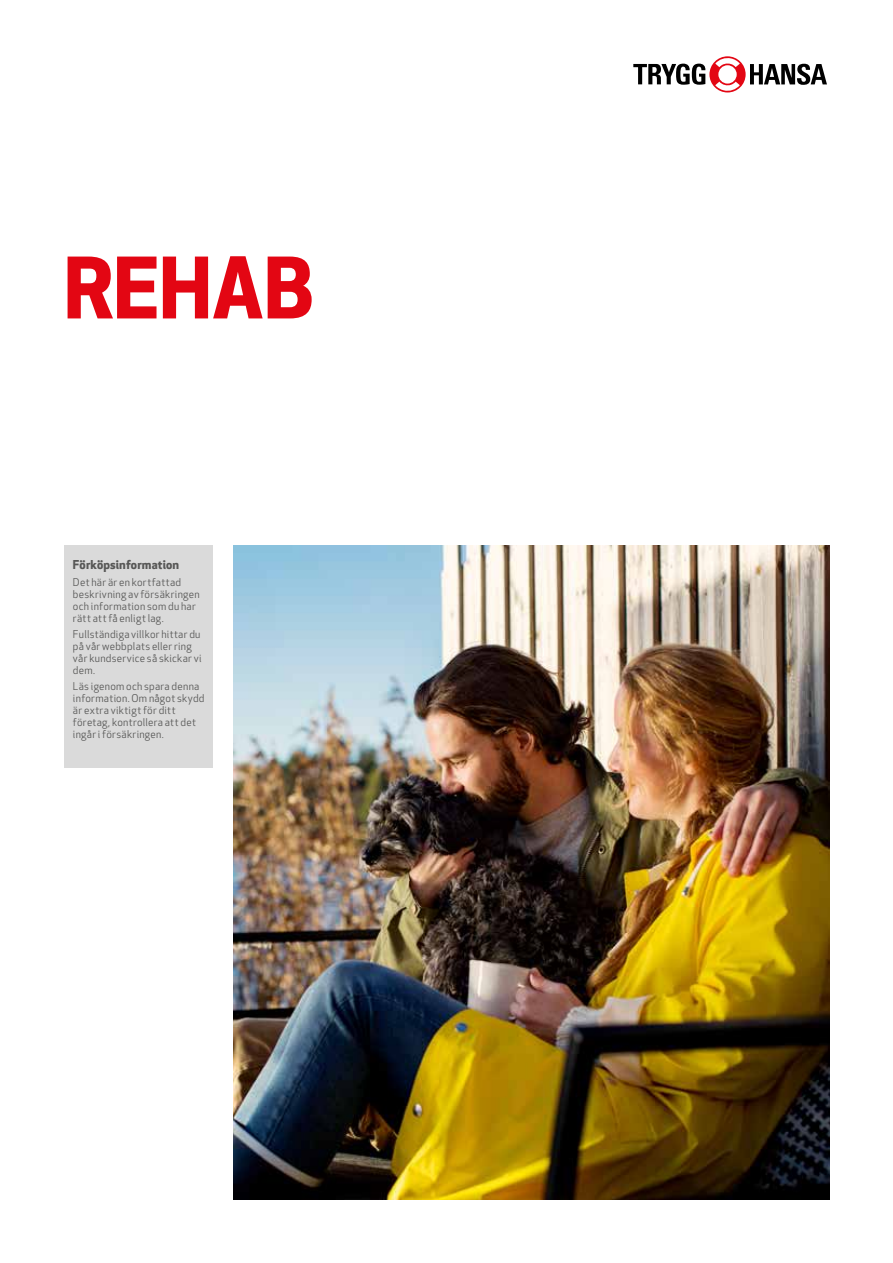
<style>
.page{position:relative;width:893px;height:1263px;background:#fff}
.page>*{position:absolute;margin:0;border:0;box-sizing:border-box;transform-origin:0 0}
.t1{font:700 82.5px "Apex New";letter-spacing:-.005em;color:#e30613}
.t2{font:700 12px "Apex New";letter-spacing:.015em;color:#575756}
.t3{font:10.5px/12px "Apex New";letter-spacing:.025em;color:#575756}
</style>
<div class="page">
<svg style="left:633px;top:56px;width:194px;height:36px"></svg>
<img style="left:234px;top:546px;width:595px;height:653px">
<div style="left:64px;top:546px;width:149px;height:222px;background:#dadada"></div>
<h1 class="t1" style="left:64px;top:228px;width:251px">REHAB</h1>
<p class="t2" style="left:73px;top:556px;width:108px">Förköpsinformation</p>
<p class="t3" style="left:73px;top:576px;width:128px">Det här är en kortfattad beskrivning av försäkringen och information som du har rätt att få enligt lag.</p>
<p class="t3" style="left:73px;top:628px;width:130px">Fullständiga villkor hittar du på vår webbplats eller ring vår kundservice så skickar vi dem.</p>
<p class="t3" style="left:73px;top:680px;width:133px">Läs igenom och spara denna information. Om något skydd är extra viktigt för ditt företag, kontrollera att det ingår i försäkringen.</p>
</div>
